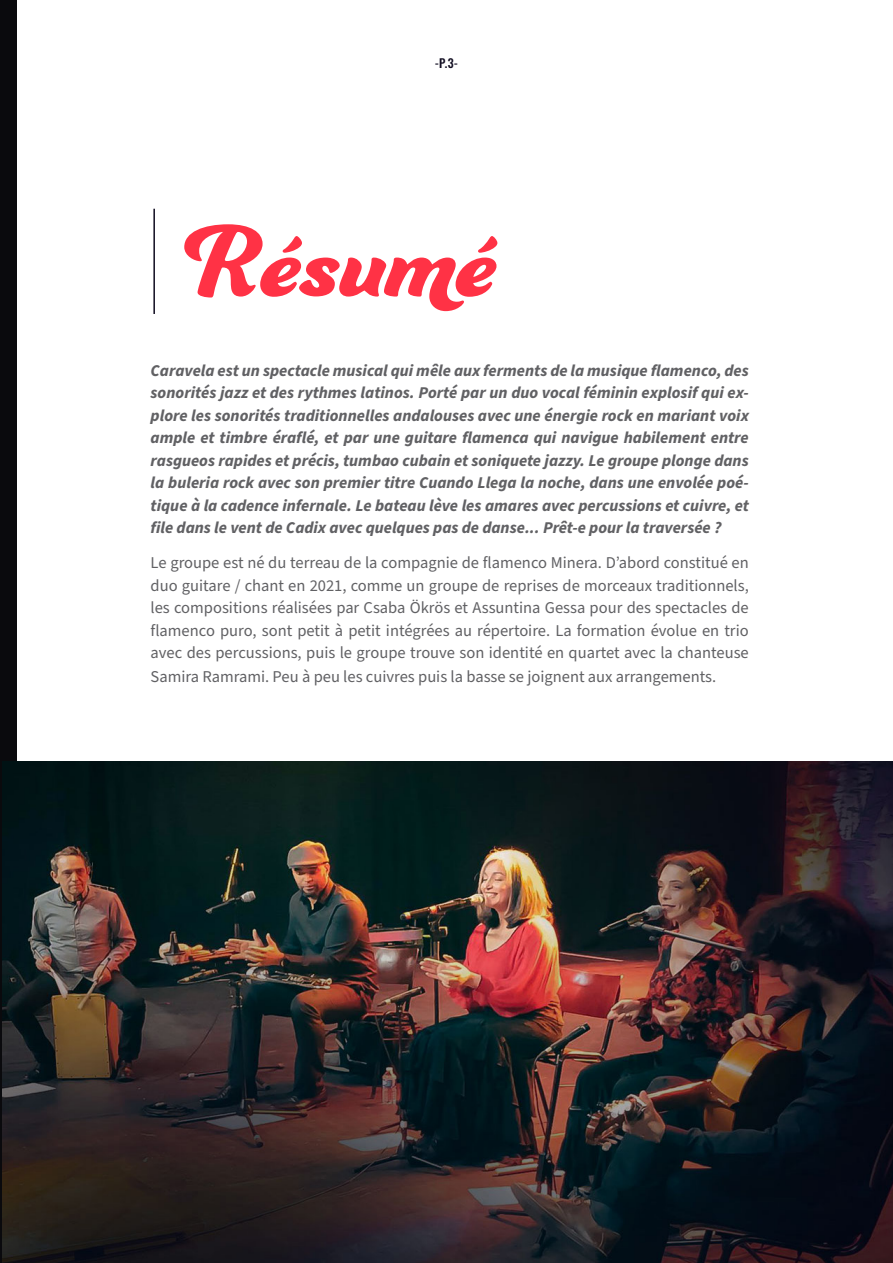
<style>
.page{position:relative;width:893px;height:1263px;background:#fff}
.page>*{position:absolute;margin:0;border:0;box-sizing:border-box;transform-origin:0 0}
.section{font:108px "Ganache";color:#ff3245}
.t1{font:italic 700 16.5px/22.5px "Source Sans Pro";color:#616164;text-align:justify}
.t2{font:16.5px/22.5px "Source Sans Pro";color:#616164;text-align:justify}
.t3{font:500 12px "Oswald";color:#0f0b1f}
</style>
<div class="page">
<hr style="left:153px;top:209px;width:2px;height:105px;background:#0f0b1f">
<div style="left:0;top:0;width:17px;height:1263px;background:#0a0a0d"></div>
<img style="left:3px;top:762px;width:890px;height:501px">
<p class="t3" style="left:435px;top:57px;width:25px">-P.3-</p>
<p class="section" style="left:184px;top:195px;width:313px">Résumé</p>
<p class="t1" style="left:151px;top:359px;width:600px">Caravela est un spectacle musical qui mêle aux ferments de la musique flamenco, des sonorités jazz et des rythmes latinos. Porté par un duo vocal féminin explosif qui ex&shy;plore les sonorités traditionnelles andalouses avec une énergie rock en mariant voix ample et timbre éraflé, et par une guitare flamenca qui navigue habilement entre rasgueos rapides et précis, tumbao cubain et soniquete jazzy. Le groupe plonge dans la buleria rock avec son premier titre Cuando Llega la noche, dans une envolée poé&shy;tique à la cadence infernale. Le bateau lève les amares avec percussions et cuivre, et file dans le vent de Cadix avec quelques pas de danse... Prêt-e pour la traversée ?</p>
<p class="t2" style="left:151px;top:552px;width:600px">Le groupe est né du terreau de la compagnie de flamenco Minera. D’abord constitué en duo guitare / chant en 2021, comme un groupe de reprises de morceaux traditionnels, les compositions réalisées par Csaba Ökrös et Assuntina Gessa pour des spectacles de flamenco puro, sont petit à petit intégrées au répertoire. La formation évolue en trio avec des percussions, puis le groupe trouve son identité en quartet avec la chanteuse</p>
<p class="t2" style="left:151px;top:666px;width:567px">Samira Ramrami. Peu à peu les cuivres puis la basse se joignent aux arrangements.</p>
</div>
